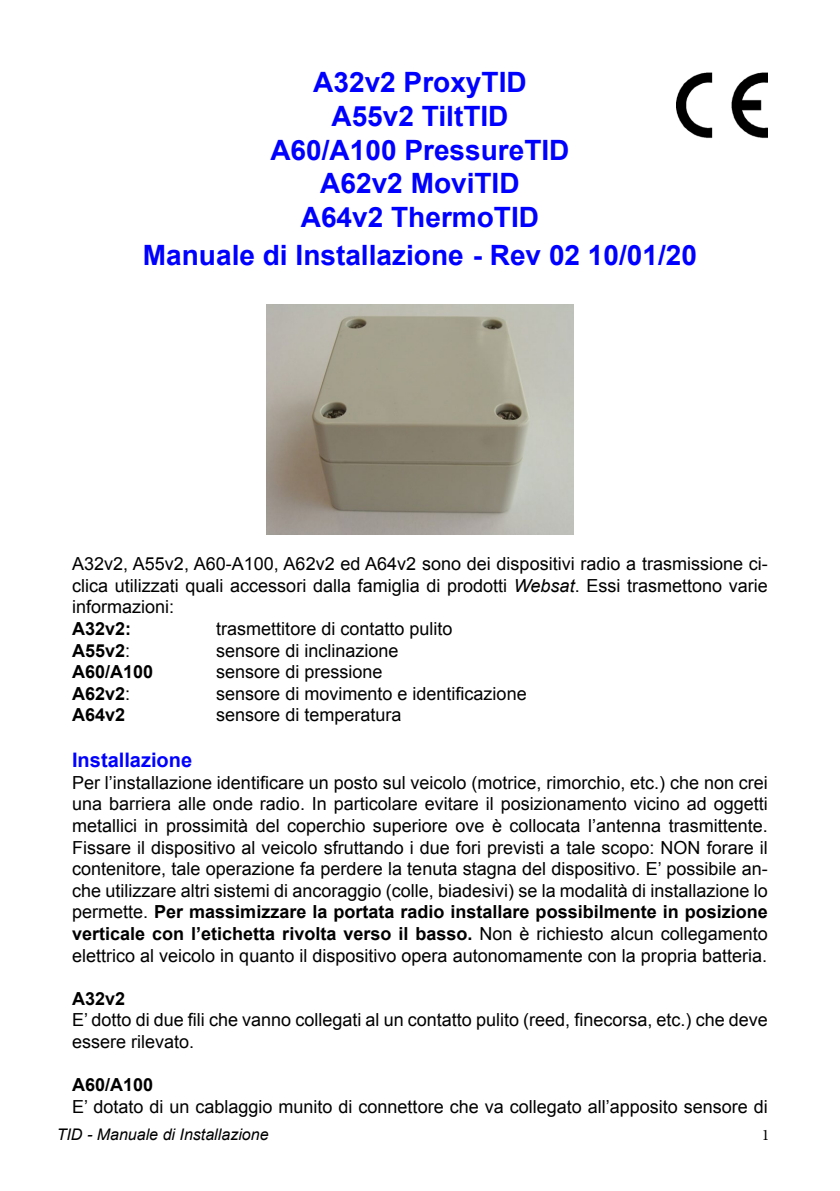
<style>
.page{position:relative;width:840px;height:1191px;background:#fff}
.page>*{position:absolute;margin:0;border:0;box-sizing:border-box;transform-origin:0 0}
.t1{font:700 28px "Arial";color:#00f}
.t2{font:700 20px "Arial";color:#00f}
.t3{font:18px/21.6px "Arial";color:#000;text-align:justify}
.t4{font:700 18px "Arial";color:#000}
.t5{font:italic 16px "Arial";color:#000}
.t6{font:16px "Minion Pro";color:#000}
.s1{font-style:italic}
.s2{font-weight:400}
.s3{font-weight:700}
</style>
<div class="page">
<img style="left:266px;top:305px;width:307px;height:229px">
<img style="left:676px;top:72px;width:91px;height:67px">
<p class="t1" style="left:313px;top:64px;width:215px">A32v2 ProxyTID</p>
<p class="t1" style="left:331px;top:97px;width:178px">A55v2 TiltTID</p>
<p class="t1" style="left:270px;top:131px;width:300px">A60/A100 PressureTID</p>
<p class="t1" style="left:320px;top:165px;width:201px">A62v2 MoviTID</p>
<p class="t1" style="left:300px;top:198px;width:240px">A64v2 ThermoTID</p>
<p class="t1" style="left:143px;top:237px;width:555px">Manuale di Installazione - Rev 02 10/01/20</p>
<p class="t3" style="left:72px;top:553px;width:697px">A32v2, A55v2, A60-A100, A62v2 ed A64v2 sono dei dispositivi radio a trasmissione ci&shy;clica utilizzati quali accessori dalla famiglia di prodotti <span class="s1">Websat</span>. Essi trasmettono varie informazioni:</p>
<p class="t4" style="left:72px;top:616px;width:61px">A32v2:</p>
<p class="t3" style="left:216px;top:618px;width:238px">trasmettitore di contatto pulito</p>
<p class="t4" style="left:72px;top:638px;width:60px">A55v2<span class="s2">:</span></p>
<p class="t3" style="left:216px;top:639px;width:184px">sensore di inclinazione</p>
<p class="t4" style="left:72px;top:660px;width:83px">A60/A100</p>
<p class="t3" style="left:216px;top:661px;width:168px">sensore di pressione</p>
<p class="t4" style="left:72px;top:681px;width:60px">A62v2<span class="s2">:</span></p>
<p class="t3" style="left:216px;top:683px;width:312px">sensore di movimento e identificazione</p>
<p class="t4" style="left:72px;top:703px;width:55px">A64v2</p>
<p class="t3" style="left:216px;top:704px;width:187px">sensore di temperatura</p>
<p class="t2" style="left:72px;top:746px;width:122px">Installazione</p>
<p class="t3" style="left:72px;top:771px;width:697px">Per l’installazione identificare un posto sul veicolo (motrice, rimorchio, etc.) che non crei una barriera alle onde radio. In particolare evitare il posizionamento vicino ad oggetti metallici in prossimità del coperchio superiore ove è collocata l’antenna trasmittente.<br>Fissare il dispositivo al veicolo sfruttando i due fori previsti a tale scopo: NON forare il contenitore, tale operazione fa perdere la tenuta stagna del dispositivo. E’ possibile an&shy;che utilizzare altri sistemi di ancoraggio (colle, biadesivi) se la modalità di installazione lo permette. <span class="s3">Per massimizzare la portata radio installare possibilmente in posizione verticale con l’etichetta rivolta verso il basso.</span> Non è richiesto alcun collegamento elettrico al veicolo in quanto il dispositivo opera autonomamente con la propria batteria.</p>
<p class="t4" style="left:72px;top:986px;width:55px">A32v2</p>
<p class="t3" style="left:72px;top:1009px;width:697px">E’ dotto di due fili che vanno collegati al un contatto pulito (reed, finecorsa, etc.) che deve essere rilevato.</p>
<p class="t4" style="left:72px;top:1072px;width:83px">A60/A100</p>
<p class="t3" style="left:72px;top:1095px;width:697px">E’ dotato di un cablaggio munito di connettore che va collegato all’apposito sensore di</p>
<p class="t5" style="left:57px;top:1124px;width:213px">TID - Manuale di Installazione</p>
<p class="t6" style="left:761px;top:1124px;width:9px">1</p>
</div>
